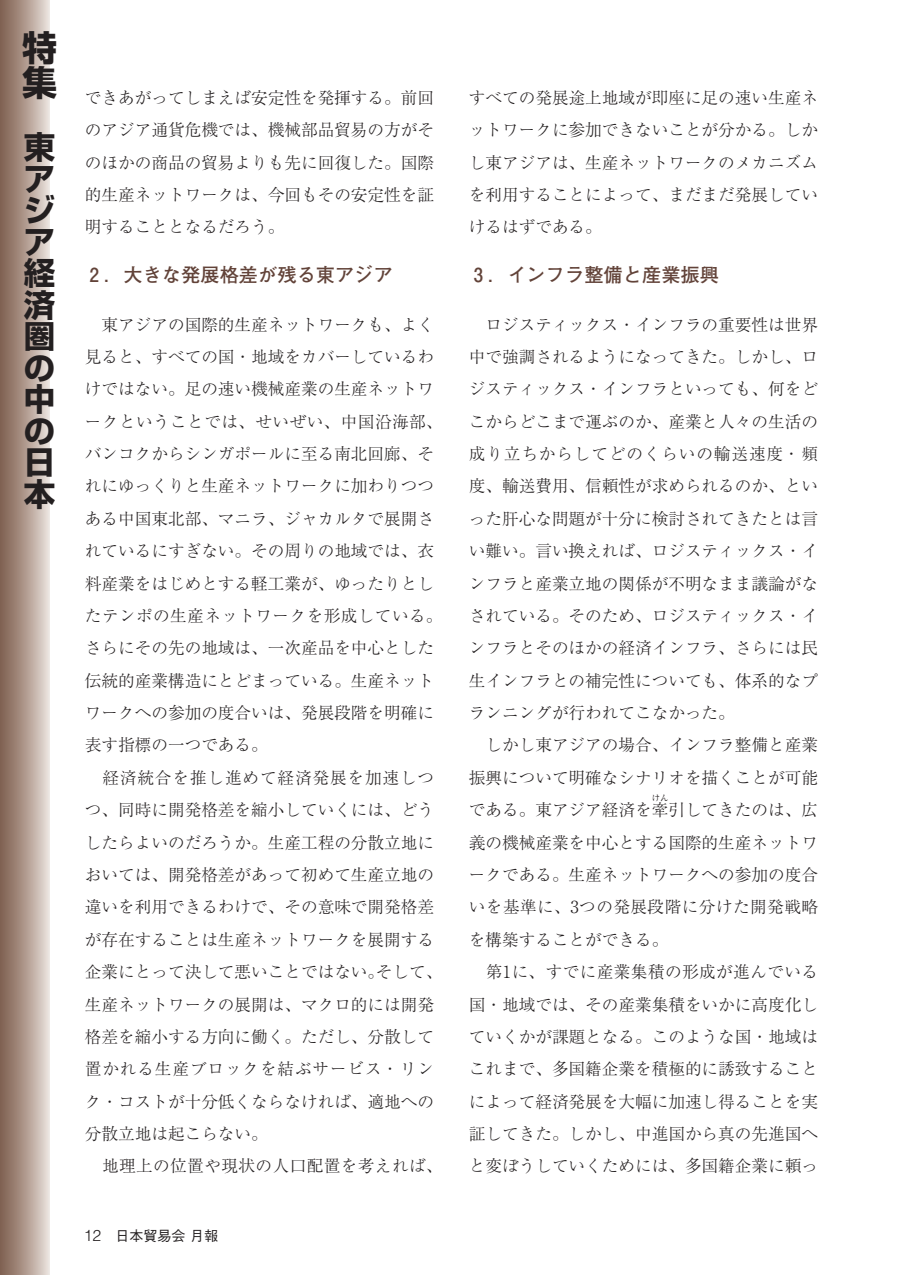
<style>
.page{position:relative;width:903px;height:1275px;background:#fff}
.page>*{position:absolute;margin:0;border:0;box-sizing:border-box;transform-origin:0 0}
.t1{font:700 35px/35px "Shin Go Pr 5";color:#231f20}
.t2{font:700 31.5px/31.5px "Shin Go Pr 5";color:#231f20;text-align:justify}
.寄稿タテ-タイトル大{font:700 19.25px "Futo Go B101 Pr 5";color:#624339}
.寄稿タテ-本文{font:300 16.62px/32.4px "Ryumin Pr 5";color:#231f20;text-align:justify}
.寄稿タテ-本文-2{font:300 16.62px "Ryumin Pr 5";letter-spacing:.025em;color:#231f20}
.t3{font:500 14px "Gothic BBB Pr 5";color:#231f20}
.寄稿タテ-本文-3{font:300 8.4px "Ryumin Pr 5";color:#231f20}
.s1{font-family:"Helvetica";font-weight:300;font-size:15.75px}
</style>
<div class="page">
<div style="left:0;top:0;width:50px;height:1275px;background:linear-gradient(to right,#7b5a49,#e7ddd7)"></div>
<p class="t1" style="left:22px;top:27px;width:36px">特集</p>
<p class="t2" style="left:24px;top:129px;width:33px">東アジア経済圏の中の日本</p>
<p class="寄稿タテ-本文" style="left:85px;top:80px;width:351px">できあがってしまえば安定性を発揮する。前回のアジア通貨危機では、機械部品貿易の方がそのほかの商品の貿易よりも先に回復した。国際的生産ネットワークは、今回もその安定性を証明することとなるだろう。</p>
<p class="寄稿タテ-タイトル大" style="left:85px;top:259px;width:309px">₂．大きな発展格差が残る東アジア</p>
<p class="寄稿タテ-本文" style="left:85px;top:307px;width:359px;text-align:left">　東アジアの国際的生産ネットワークも、よく見ると、すべての国・地域をカバーしているわけではない。足の速い機械産業の生産ネットワークということでは、せいぜい、中国沿海部、バンコクからシンガポールに至る南北回廊、それにゆっくりと生産ネットワークに加わりつつある中国東北部、マニラ、ジャカルタで展開されているにすぎない。その周りの地域では、衣料産業をはじめとする軽工業が、ゆったりとしたテンポの生産ネットワークを形成している。さらにその先の地域は、一次産品を中心とした伝統的産業構造にとどまっている。生産ネットワークへの参加の度合いは、発展段階を明確に表す指標の一つである。</p>
<p class="寄稿タテ-本文" style="left:85px;top:760px;width:359px;text-align:left">　経済統合を推し進めて経済発展を加速しつつ、同時に開発格差を縮小していくには、どうしたらよいのだろうか。生産工程の分散立地においては、開発格差があって初めて生産立地の違いを利用できるわけで、その意味で開発格差が存在することは生産ネットワークを展開する企業にとって決して悪いことではない。そして、生産ネットワークの展開は、マクロ的には開発格差を縮小する方向に働く。ただし、分散して置かれる生産ブロックを結ぶサービス・リンク・コストが十分低くならなければ、適地への分散立地は起こらない。</p>
<p class="寄稿タテ-本文-2" style="left:85px;top:1153px;width:359px">　地理上の位置や現状の人口配置を考えれば、</p>
<p class="t3" style="left:84px;top:1224px;width:136px"><span class="s1">12</span>　日本貿易会 月報</p>
<p class="寄稿タテ-本文" style="left:469px;top:80px;width:351px">すべての発展途上地域が即座に足の速い生産ネットワークに参加できないことが分かる。しかし東アジアは、生産ネットワークのメカニズムを利用することによって、まだまだ発展していけるはずである。</p>
<p class="寄稿タテ-タイトル大" style="left:469px;top:259px;width:252px">₃．インフラ整備と産業振興</p>
<p class="寄稿タテ-本文" style="left:469px;top:307px;width:351px">　ロジスティックス・インフラの重要性は世界中で強調されるようになってきた。しかし、ロジスティックス・インフラといっても、何をどこからどこまで運ぶのか、産業と人々の生活の成り立ちからしてどのくらいの輸送速度・頻度、輸送費用、信頼性が求められるのか、といった肝心な問題が十分に検討されてきたとは言い難い。言い換えれば、ロジスティックス・インフラと産業立地の関係が不明なまま議論がなされている。そのため、ロジスティックス・インフラとそのほかの経済インフラ、さらには民生インフラとの補完性についても、体系的なプランニングが行われてこなかった。</p>
<p class="寄稿タテ-本文" style="left:469px;top:728px;width:351px">　しかし東アジアの場合、インフラ整備と産業振興について明確なシナリオを描くことが可能である。東アジア経済を牽引してきたのは、広</p>
<p class="寄稿タテ-本文-3" style="left:652px;top:791px;width:18px">けん</p>
<p class="寄稿タテ-本文" style="left:469px;top:825px;width:351px">義の機械産業を中心とする国際的生産ネットワークである。生産ネットワークへの参加の度合いを基準に、3つの発展段階に分けた開発戦略を構築することができる。</p>
<p class="寄稿タテ-本文" style="left:469px;top:954px;width:351px">　第1に、すでに産業集積の形成が進んでいる国・地域では、その産業集積をいかに高度化していくかが課題となる。このような国・地域はこれまで、多国籍企業を積極的に誘致することによって経済発展を大幅に加速し得ることを実証してきた。しかし、中進国から真の先進国へと変ぼうしていくためには、多国籍企業に頼っ</p>
</div>
